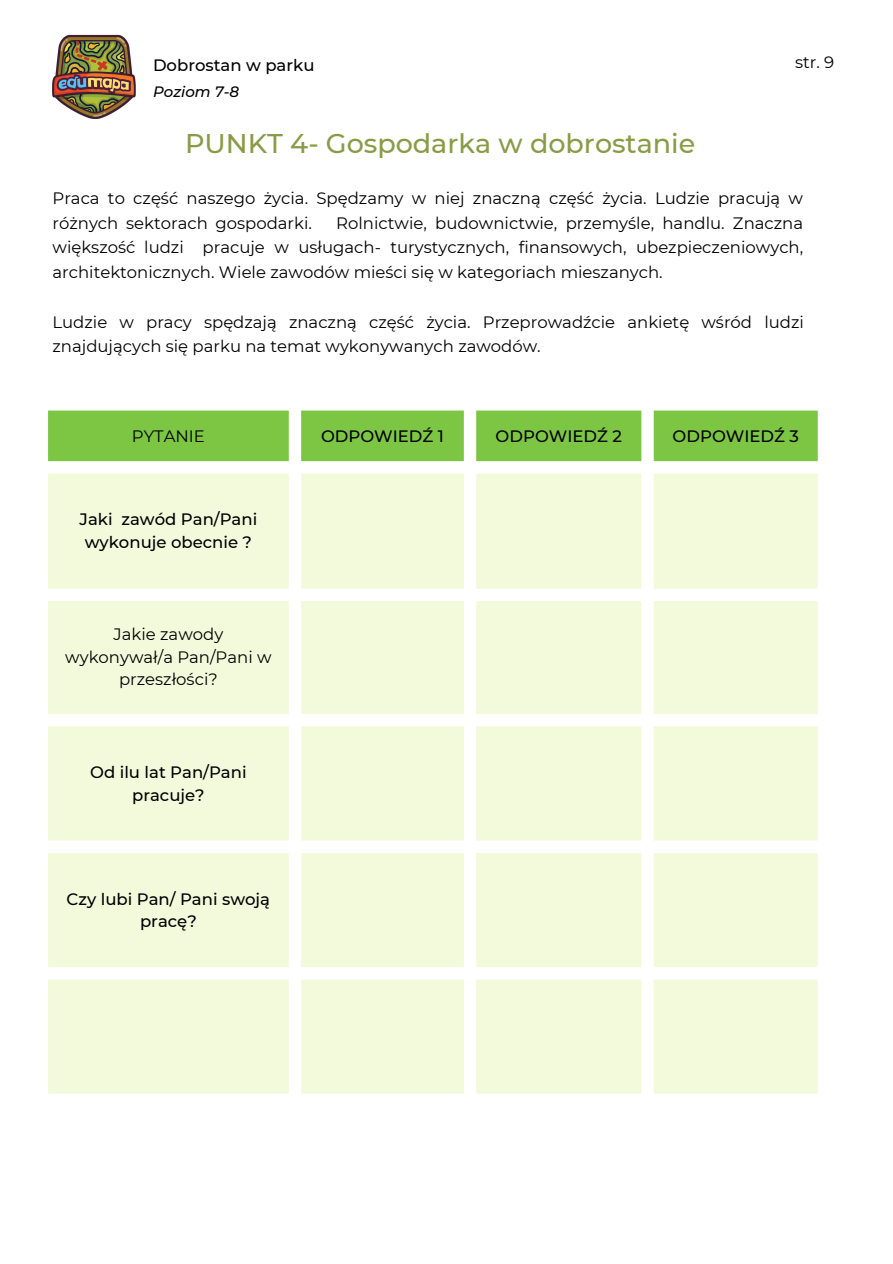
<style>
.page{position:relative;width:893px;height:1264px;background:#fff}
.page>*{position:absolute;margin:0;border:0;box-sizing:border-box;transform-origin:0 0}
.t1{font:500 27px "Montserrat";color:#889c45}
.t2{font:16.5px/24.8px "Montserrat";color:#000}
.t3{font:500 16.5px/22.5px "Montserrat";color:#000;text-align:center}
.t4{font:italic 500 15px "Montserrat";color:#000}
</style>
<div class="page">
<img style="left:52px;top:34px;width:84px;height:85px">
<svg style="left:48px;top:410px;width:769px;height:51px;background:#83c94e"></svg>
<svg style="left:48px;top:473px;width:769px;height:620px;background:#f4fae0"></svg>
<p class="t3" style="left:153px;top:53px;width:163px">Dobrostan w parku</p>
<p class="t4" style="left:153px;top:82px;width:88px">Poziom 7-8</p>
<p class="t1" style="left:185px;top:127px;width:511px">PUNKT 4- Gospodarka w dobrostanie</p>
<p class="t2" style="left:795px;top:50px;width:41px">str. 9</p>
<p class="t2" style="left:52px;top:186px;width:752px">Praca to część naszego życia. Spędzamy w niej znaczną część życia. Ludzie pracują w różnych sektorach gospodarki.</p>
<p class="t2" style="left:52px;top:210px;width:752px;text-align:justify;text-indent:284px">Rolnictwie, budownictwie, przemyśle, handlu. Znaczna większość ludzi pracuje w usługach- turystycznych, finansowych, ubezpieczeniowych, architektonicznych. Wiele zawodów mieści się w kategoriach mieszanych.</p>
<p class="t2" style="left:52px;top:309px;width:752px">Ludzie w pracy spędzają znaczną część życia. Przeprowadźcie ankietę wśród ludzi znajdujących się parku na temat wykonywanych zawodów.</p>
<p class="t2" style="left:132px;top:424px;width:74px">PYTANIE</p>
<p class="t3" style="left:321px;top:425px;width:124px">ODPOWIEDŹ 1</p>
<p class="t3" style="left:495px;top:425px;width:128px">ODPOWIEDŹ 2</p>
<p class="t3" style="left:672px;top:425px;width:128px">ODPOWIEDŹ 3</p>
<p class="t3" style="left:80px;top:508px;width:179px">Jaki zawód Pan/Pani wykonuje obecnie ?</p>
<p class="t2" style="left:65px;top:623px;width:208px;line-height:22.5px;text-align:center">Jakie zawody wykonywał/a Pan/Pani w przeszłości?</p>
<p class="t3" style="left:90px;top:761px;width:158px">Od ilu lat Pan/Pani pracuje?</p>
<p class="t3" style="left:67px;top:887px;width:205px">Czy lubi Pan/ Pani swoją pracę?</p>
</div>
